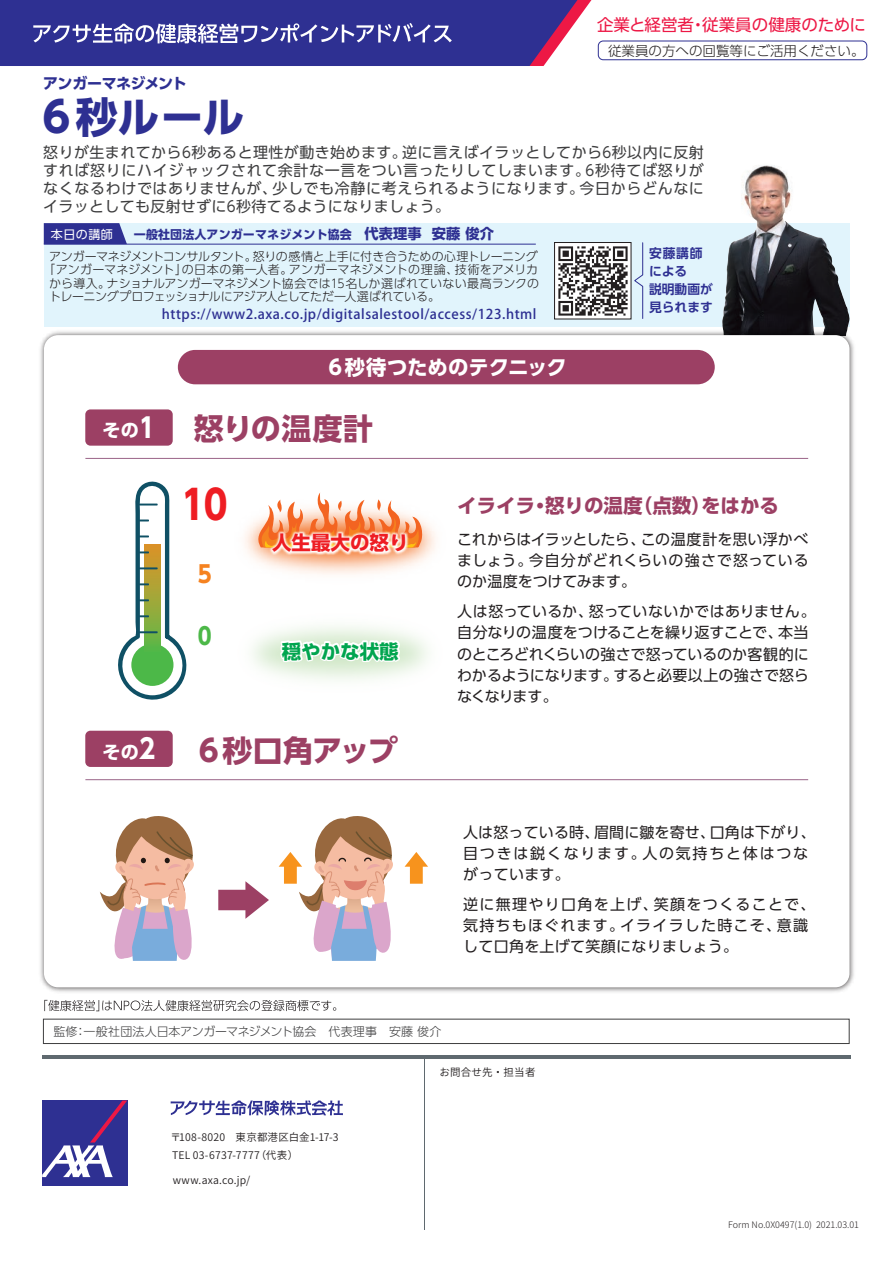
<style>
.page{position:relative;width:893px;height:1263px;background:#fff}
.page>*{position:absolute;margin:0;border:0;box-sizing:border-box;transform-origin:0 0}
.t1{font:700 42px "UD Shin Go Pro";letter-spacing:-.015em;color:#2e3092}
.t2{font:700 40.2px "UD Shin Go Pro";color:#ee1d23;scale:.9 1}
.t3{font:700 30px "UD Shin Go Pro";letter-spacing:-.02em;color:#9c4064}
.t4{font:700 23.4px "UD Shin Go Pro";color:#4cb848;scale:.9 1}
.t5{font:700 23.4px "UD Shin Go Pro";color:#f58220;scale:.9 1}
.t6{font:700 20.4px "UD Shin Go Pro";letter-spacing:-.01em;color:#fff}
.t7{font:700 19.5px "UD Shin Go Pro";color:#9c4064}
.t8{font:700 19.5px "UD Shin Go Pro";color:#ee1d23}
.t9{font:700 19.5px "UD Shin Go Pro";color:#00a54f}
.t10{font:700 18px "UD Shin Go Pro";color:#fff}
.t11{font:16.5px "UD Shin Go Pro";color:#ed1845}
.t12{font:15px/18px "UD Shin Go Pro";letter-spacing:.02em;color:#3e3e3f;text-align:justify}
.t13{font:15px/21.3px "UD Shin Go Pro";letter-spacing:.02em;color:#231f20;text-align:justify}
.t14{font:15px/21.3px "UD Shin Go Pro";letter-spacing:-.01em;color:#231f20}
.t15{font:15px/21.3px "UD Shin Go Pro";letter-spacing:.08em;color:#231f20}
.t16{font:700 15px "UD Shin Go Pro";letter-spacing:-.04em;color:#2e3092}
.t17{font:500 13.5px "Koz Go Pr 6 N";letter-spacing:.04em;color:#2e3092}
.t18{font:300 13.5px "UD Shin Go Pro";color:#231f20}
.t19{font:700 12.75px/18px "UD Shin Go Pro De";color:#2e3092}
.t20{font:300 12px "UD Shin Go Pro";letter-spacing:-.015em;color:#231f20}
.t21{font:300 12px "UD Shin Go Pro";letter-spacing:.015em;color:#231f20}
.t22{font:300 12px "UD Shin Go Pro";letter-spacing:.005em;color:#231f20}
.t23{font:300 12px "UD Shin Go Pro";letter-spacing:-.04em;color:#231f20}
.t24{font:300 12px "UD Shin Go Pro";letter-spacing:-.01em;color:#3e3e3f}
.t25{font:700 12px "UD Shin Go Pro";letter-spacing:.01em;color:#2e3092}
.t26{font:12px "UD Shin Go Pro";letter-spacing:.04em;color:#fff}
.t27{font:10.5px/18px "Source Han Sans";letter-spacing:.02em;color:#231f20}
.t28{font:300 9px "Source Han Sans";color:#231f20}
.s1{font-size:14.25px}
.s2{font-size:27px}
</style>
<div class="page">
<hr style="left:424px;top:1057px;width:1px;height:173px;background:#5f696f">
<hr style="left:42px;top:1055px;width:809px;height:3px;background:#5f696f">
<div style="left:42px;top:1100px;width:85px;height:85px;background:#2e3092"></div>
<svg style="left:42px;top:1100px;width:85px;height:77px"></svg>
<svg style="left:171px;top:1100px;width:172px;height:15px"></svg>
<div style="left:44px;top:223px;width:805px;height:103px;background:#e1f4fc"></div>
<svg style="left:44px;top:223px;width:83px;height:21px;background:#373a97"></svg>
<hr style="left:44px;top:244px;width:492px;height:1px;background:#2e3092">
<img style="left:721px;top:165px;width:129px;height:162px">
<svg style="left:635px;top:242px;width:9px;height:77px"></svg>
<img style="left:554px;top:242px;width:81px;height:78px">
<img style="left:40px;top:327px;width:814px;height:665px">
<div style="left:44px;top:335px;width:805px;height:652px;background:#fff;border-radius:14px"></div>
<svg style="left:0;top:0;width:600px;height:66px;background:#4a479c"></svg>
<div style="left:598px;top:41px;width:269px;height:19px;border:1px solid #2e3092;border-radius:5px"></div>
<div style="left:178px;top:350px;width:537px;height:34px;background:#9c4064;border-radius:17px"></div>
<img style="left:244px;top:493px;width:192px;height:82px">
<svg style="left:278px;top:636px;width:131px;height:29px"></svg>
<hr style="left:85px;top:458px;width:723px;height:1px;background:#9a6488">
<div style="left:85px;top:409px;width:88px;height:37px;background:#9c4064;border-radius:5px"></div>
<hr style="left:85px;top:779px;width:723px;height:1px;background:#9a6488">
<div style="left:85px;top:731px;width:88px;height:36px;background:#9c4064;border-radius:5px"></div>
<svg style="left:118px;top:481px;width:69px;height:219px"></svg>
<div style="left:43px;top:1019px;width:806px;height:25px;background:#fff;border:1px solid #3e3e3f"></div>
<svg style="left:44px;top:1000px;width:292px;height:11px"></svg>
<svg style="left:218px;top:881px;width:51px;height:38px"></svg>
<svg style="left:405px;top:852px;width:23px;height:32px"></svg>
<svg style="left:100px;top:816px;width:94px;height:145px"></svg>
<svg style="left:279px;top:816px;width:114px;height:145px"></svg>
<p class="t16" style="left:43px;top:71px;width:145px">アンガーマネジメント</p>
<h1 class="t1" style="left:35px;top:83px;width:210px">６秒ルール</h1>
<p class="t11" style="left:597px;top:12px;width:270px">企業と経営者・従業員の健康のために</p>
<p class="t18" style="left:608px;top:40px;width:258px">従業員の方への回覧等にご活用ください。</p>
<p class="t12" style="left:43px;top:143px;width:662px">怒りが生まれてから6秒あると理性が動き始めます。逆に言えばイラッとしてから6秒以内に反射すれば怒りにハイジャックされて余計な一言をつい言ったりしてしまいます。6秒待てば怒りがなくなるわけではありませんが、少しでも冷静に考えられるようになります。今日からどんなにイラッとしても反射せずに6秒待てるようになりましょう。</p>
<p class="t26" style="left:51px;top:224px;width:63px">本日の講師</p>
<p class="t25" style="left:134px;top:225px;width:362px">一般社団法人アンガーマネジメント協会 <span class="s1">代表理事 安藤 俊介</span></p>
<p class="t20" style="left:49px;top:247px;width:490px">アンガーマネジメントコンサルタント。怒りの感情と上手に付き合うための心理トレーニング</p>
<p class="t21" style="left:43px;top:260px;width:497px">「アンガーマネジメント」の日本の第一人者。アンガーマネジメントの理論、技術をアメリカ</p>
<p class="t22" style="left:49px;top:274px;width:491px">から導入。ナショナルアンガーマネジメント協会では15名しか選ばれていない最高ランクの</p>
<p class="t23" style="left:49px;top:287px;width:393px">トレーニングプロフェッショナルにアジア人としてただ一人選ばれている。</p>
<p class="t17" style="left:162px;top:306px;width:376px">https://www2.axa.co.jp/digitalsalestool/access/123.html</p>
<p class="t10" style="left:102px;top:416px;width:54px">その<span class="s2">1</span></p>
<h3 class="t6" style="left:325px;top:351px;width:243px">６秒待つためのテクニック</h3>
<h3 class="t3" style="left:194px;top:404px;width:181px">怒りの温度計</h3>
<p class="t19" style="left:649px;top:244px;width:65px">安藤講師による<br>説明動画が見られます</p>
<h2 class="t2" style="left:182px;top:472px;width:53px">10</h2>
<h3 class="t5" style="left:198px;top:555px;width:17px">5</h3>
<h3 class="t4" style="left:198px;top:617px;width:17px">0</h3>
<h3 class="t8" style="left:272px;top:527px;width:138px">人生最大の怒り</h3>
<h3 class="t9" style="left:282px;top:635px;width:118px">穏やかな状態</h3>
<p class="t10" style="left:102px;top:737px;width:54px">その<span class="s2">2</span></p>
<h3 class="t3" style="left:194px;top:726px;width:205px">６秒口角アップ</h3>
<h3 class="t7" style="left:457px;top:490px;width:323px">イライラ・怒りの温度（点数）をはかる</h3>
<p class="t13" style="left:457px;top:528px;width:353px">これからはイラッとしたら、この温度計を思い浮かべましょう。今自分がどれくらいの強さで怒っているのか温度をつけてみます。</p>
<p class="t14" style="left:457px;top:600px;width:360px">人は怒っているか、怒っていないかではありません。自分なりの温度をつけることを繰り返すことで、本当のところどれくらいの強さで怒っているのか客観的にわかるようになります。すると必要以上の強さで怒らなくなります。</p>
<p class="t13" style="left:463px;top:821px;width:354px;text-align:left">人は怒っている時、眉間に皺を寄せ、口角は下がり、目つきは鋭くなります。人の気持ちと体はつながっています。</p>
<p class="t15" style="left:463px;top:893px;width:354px">逆に無理やり口角を上げ、笑顔をつくることで、気持ちもほぐれます。イライラした時こそ、意識して口角を上げて笑顔になりましょう。</p>
<p class="t24" style="left:53px;top:1021px;width:390px">監修：一般社団法人日本アンガーマネジメント協会　代表理事　安藤 俊介</p>
<p class="t27" style="left:171px;top:1128px;width:170px">〒108-8020　東京都港区白金1-17-3<br>TEL 03-6737-7777（代表）</p>
<p class="t27" style="left:173px;top:1171px;width:79px">www.axa.co.jp/</p>
<p class="t27" style="left:439px;top:1064px;width:98px">お問合せ先・担当者</p>
<p class="t28" style="left:728px;top:1220px;width:132px">Form No.0X0497(1.0) 2021.03.01</p>
</div>
